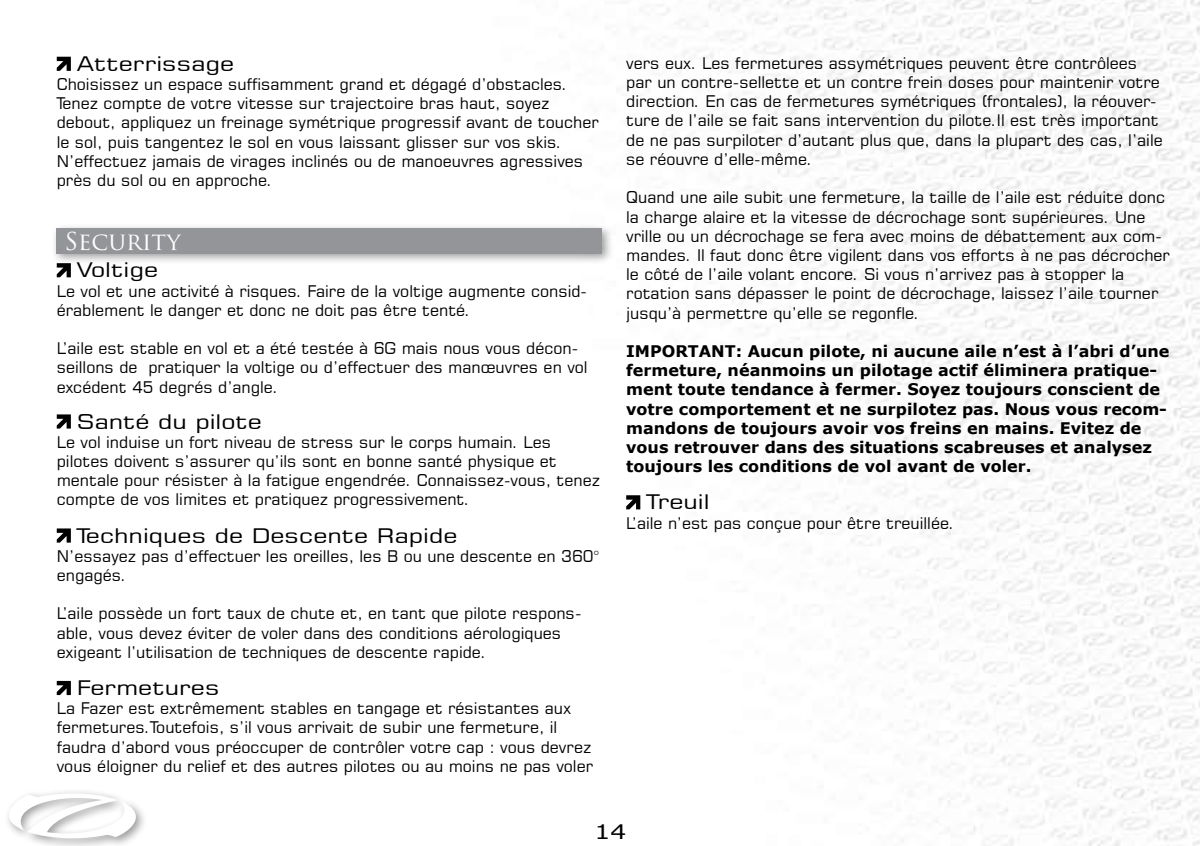
<style>
.page{position:relative;width:1200px;height:846px;background:#fff}
.page>*{position:absolute;margin:0;border:0;box-sizing:border-box;transform-origin:0 0}
.t1{font:24px "Trajan Pro";color:#fff}
.t2{font:20px "Square 721 BT";color:#000;scale:1.25 1}
.t3{font:20px "Verdana";color:#000;scale:1.25 1}
.t4{font:16px/19.2px "Square 721 BT";color:#000}
.t5{font:700 16px/19.2px "Verdana";color:#000}
</style>
<div class="page">
<img style="left:56px;top:0;width:1143px;height:846px">
<div style="left:3px;top:788px;width:144px;height:58px;background:#000;opacity:.4"></div>
<svg style="left:6px;top:792px;width:141px;height:46px"></svg>
<div style="left:51px;top:223px;width:562px;height:42px;background:#000;opacity:.4"></div>
<div style="left:57px;top:228px;width:545px;height:25px;background:#939598"></div>
<svg style="left:626px;top:495px;width:14px;height:14px"></svg>
<svg style="left:57px;top:57px;width:14px;height:14px"></svg>
<svg style="left:57px;top:263px;width:14px;height:14px"></svg>
<svg style="left:57px;top:414px;width:14px;height:14px"></svg>
<svg style="left:57px;top:528px;width:14px;height:14px"></svg>
<svg style="left:57px;top:681px;width:14px;height:14px"></svg>
<p class="t2" style="left:77px;top:51px;width:127px">Atterrissage</p>
<p class="t4" style="left:57px;top:74px;width:543px">Choisissez un espace suffisamment grand et dégagé d’obstacles.<br>Tenez compte de votre vitesse sur trajectoire bras haut, soyez debout, appliquez un freinage symétrique progressif avant de toucher le sol, puis tangentez le sol en vous laissant glisser sur vos skis.<br>N’effectuez jamais de virages inclinés ou de manoeuvres agressives près du sol ou en approche.</p>
<h1 class="t1" style="left:64px;top:226px;width:117px">SECURITY</h1>
<p class="t2" style="left:77px;top:257px;width:67px">Voltige</p>
<p class="t4" style="left:57px;top:281px;width:531px">Le vol et une activité à risques. Faire de la voltige augmente consid&shy;érablement le danger et donc ne doit pas être tenté.</p>
<p class="t4" style="left:57px;top:338px;width:532px">L’aile est stable en vol et a été testée à 6G mais nous vous décon&shy;seillons de pratiquer la voltige ou d’effectuer des manœuvres en vol excédent 45 degrés d’angle.</p>
<p class="t2" style="left:77px;top:409px;width:150px">Santé du pilote</p>
<p class="t4" style="left:57px;top:432px;width:544px">Le vol induise un fort niveau de stress sur le corps humain. Les pilotes doivent s’assurer qu’ils sont en bonne santé physique et mentale pour résister à la fatigue engendrée. Connaissez-vous, tenez compte de vos limites et pratiquez progressivement.</p>
<p class="t2" style="left:77px;top:523px;width:306px">Techniques de Descente Rapide</p>
<p class="t4" style="left:57px;top:546px;width:543px">N’essayez pas d’effectuer les oreilles, les B ou une descente en 360° engagés.</p>
<p class="t4" style="left:57px;top:604px;width:526px">L’aile possède un fort taux de chute et, en tant que pilote respons&shy;able, vous devez éviter de voler dans des conditions aérologiques exigeant l’utilisation de techniques de descente rapide.</p>
<p class="t2" style="left:77px;top:675px;width:116px">Fermetures</p>
<p class="t4" style="left:57px;top:698px;width:538px">La Fazer est extrêmement stables en tangage et résistantes aux fermetures.Toutefois, s’il vous arrivait de subir une fermeture, il faudra d’abord vous préoccuper de contrôler votre cap : vous devrez vous éloigner du relief et des autres pilotes ou au moins ne pas voler</p>
<p class="t4" style="left:626px;top:53px;width:538px">vers eux. Les fermetures assymétriques peuvent être contrôlees par un contre-sellette et un contre frein doses pour maintenir votre direction. En cas de fermetures symétriques (frontales), la réouver&shy;ture de l’aile se fait sans intervention du pilote.Il est très important de ne pas surpiloter d’autant plus que, dans la plupart des cas, l’aile se réouvre d’elle-même.</p>
<p class="t4" style="left:626px;top:188px;width:545px">Quand une aile subit une fermeture, la taille de l’aile est réduite donc la charge alaire et la vitesse de décrochage sont supérieures. Une vrille ou un décrochage se fera avec moins de débattement aux com&shy;mandes. Il faut donc être vigilent dans vos efforts à ne pas décrocher le côté de l’aile volant encore. Si vous n’arrivez pas à stopper la rotation sans dépasser le point de décrochage, laissez l’aile tourner jusqu’à permettre qu’elle se regonfle.</p>
<p class="t5" style="left:626px;top:341px;width:544px">IMPORTANT: Aucun pilote, ni aucune aile n’est à l’abri d’une fermeture, néanmoins un pilotage actif éliminera pratique&shy;ment toute tendance à fermer. Soyez toujours conscient de votre comportement et ne surpilotez pas. Nous vous recom&shy;mandons de toujours avoir vos freins en mains. Evitez de vous retrouver dans des situations scabreuses et analysez toujours les conditions de vol avant de voler.</p>
<p class="t2" style="left:646px;top:489px;width:52px">Treuil</p>
<p class="t4" style="left:626px;top:513px;width:330px">L’aile n’est pas conçue pour être treuillée.</p>
<p class="t3" style="left:594px;top:818px;width:27px">14</p>
</div>
